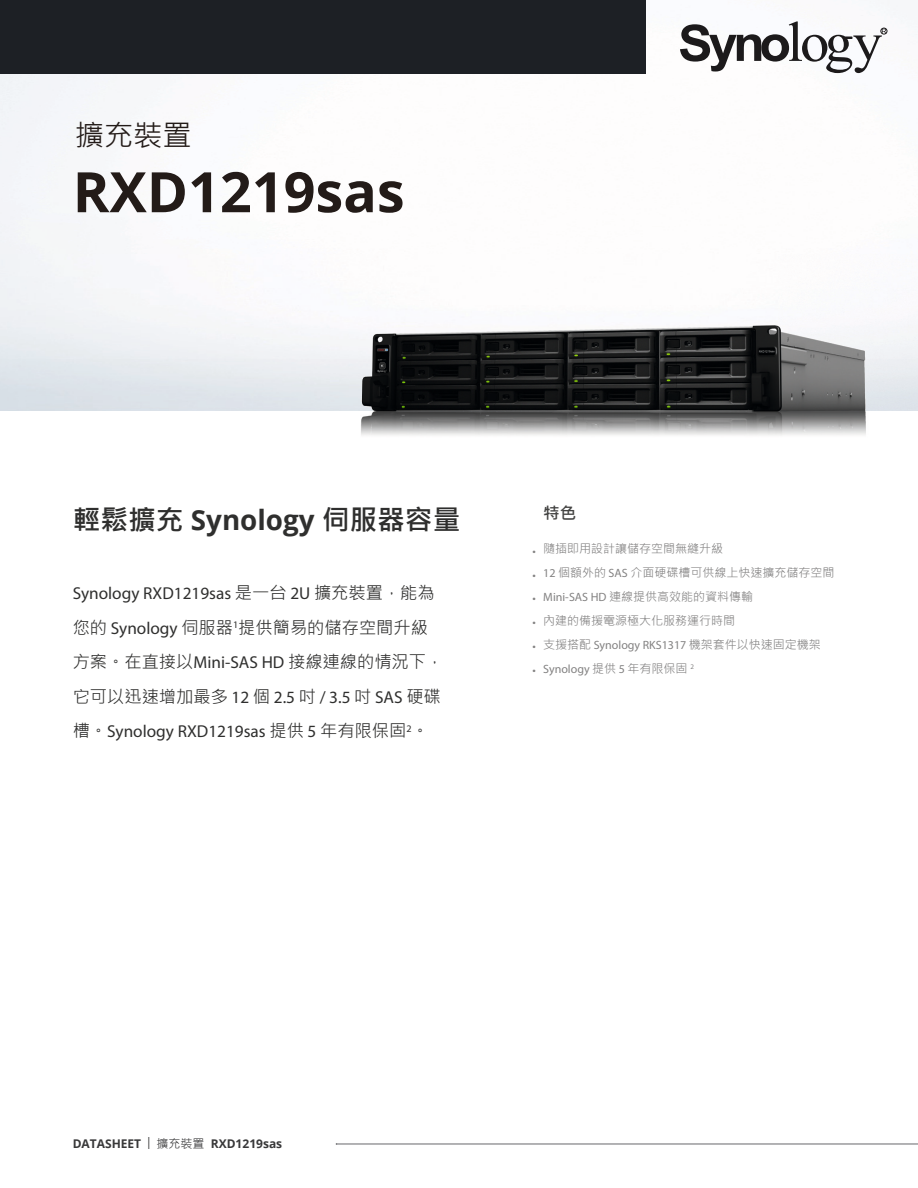
<style>
.page{position:relative;width:918px;height:1188px;background:#fff}
.page>*{position:absolute;margin:0;border:0;box-sizing:border-box;transform-origin:0 0}
.Model_Name{font:700 55.8px "Open Sans";color:#231b18}
.Product_Type{font:29.25px "Microsoft Jheng Hei";color:#231b18}
.Introduction_Title{font:700 27.75px "Microsoft Jheng Hei";color:#2f2f2e}
.Introduction{font:17.25px/34.5px "Myriad Pro";color:#2f2f2e}
.Selling_Title{font:700 16.5px "Microsoft Jheng Hei";color:#434342}
.t1{font:12px "Microsoft Jheng Hei";color:#838282}
.t2{font:12px "Myriad Pro";color:#838282}
.t3{font:700 12px "Open Sans";color:#383839}
.s1{font-family:"Open Sans"}
.s2{font-family:"Microsoft Jheng Hei"}
.s3{font-family:"Myriad Pro"}
.s4{font-family:"Myriad Pro";font-weight:400}
.s5{font-family:"Microsoft Jheng Hei";font-weight:400}
</style>
<div class="page">
<img style="left:0;top:73px;width:510px;height:182px">
<div style="left:0;top:0;width:645px;height:73px;background:#1d2025"></div>
<svg style="left:680px;top:21px;width:207px;height:52px"></svg>
<hr style="left:336px;top:1144px;width:582px;height:1px;background:#67686b">
<img style="left:350px;top:299px;width:529px;height:137px">
<p class="Product_Type" style="left:75px;top:116px;width:119px">擴充裝置</p>
<p class="Model_Name" style="left:73px;top:153px;width:333px">RXD1219sas</p>
<p class="Introduction_Title" style="left:73px;top:503px;width:389px">輕鬆擴充 <span class="s1">Synology</span> 伺服器容量</p>
<p class="Introduction" style="left:73px;top:576px;width:372px">Synology RXD1219sas <span class="s2">是一台</span> 2U <span class="s2">擴充裝置，能為您的</span> Synology <span class="s2">伺服器</span><sup>1</sup><span class="s2">提供簡易的儲存空間升級方案。在直接以</span>Mini-SAS HD <span class="s2">接線連線的情況下，它可以迅速增加最多</span> 12 <span class="s2">個</span> 2.5 <span class="s2">吋</span> / 3.5 <span class="s2">吋</span> SAS <span class="s2">硬碟槽。</span>Synology RXD1219sas <span class="s2">提供</span> 5 <span class="s2">年有限保固</span><sup>2</sup><span class="s2">。</span></p>
<p class="Selling_Title" style="left:543px;top:502px;width:34px">特色</p>
<p class="t1" style="left:533px;top:541px;width:192px"><span class="s3">•</span> 隨插即用設計讓儲存空間無縫升級</p>
<p class="t1" style="left:533px;top:565px;width:303px"><span class="s3">• 12</span> 個額外的 <span class="s3">SAS</span> 介面硬碟槽可供線上快速擴充儲存空間</p>
<p class="t1" style="left:533px;top:589px;width:222px"><span class="s3">• Mini-SAS HD</span> 連線提供高效能的資料傳輸</p>
<p class="t1" style="left:533px;top:613px;width:204px"><span class="s3">•</span> 內建的備援電源極大化服務運行時間</p>
<p class="t2" style="left:533px;top:638px;width:290px">• <span class="s2">支援搭配</span> Synology RKS1317 <span class="s2">機架套件以快速固定機架</span></p>
<p class="t2" style="left:533px;top:662px;width:163px">• Synology <span class="s2">提供</span> 5 <span class="s2">年有限保固</span> <sup>2</sup></p>
<p class="t3" style="left:73px;top:1135px;width:211px">DATASHEET <span class="s4">|</span> <span class="s5">擴充裝置</span> RXD1219sas</p>
</div>
